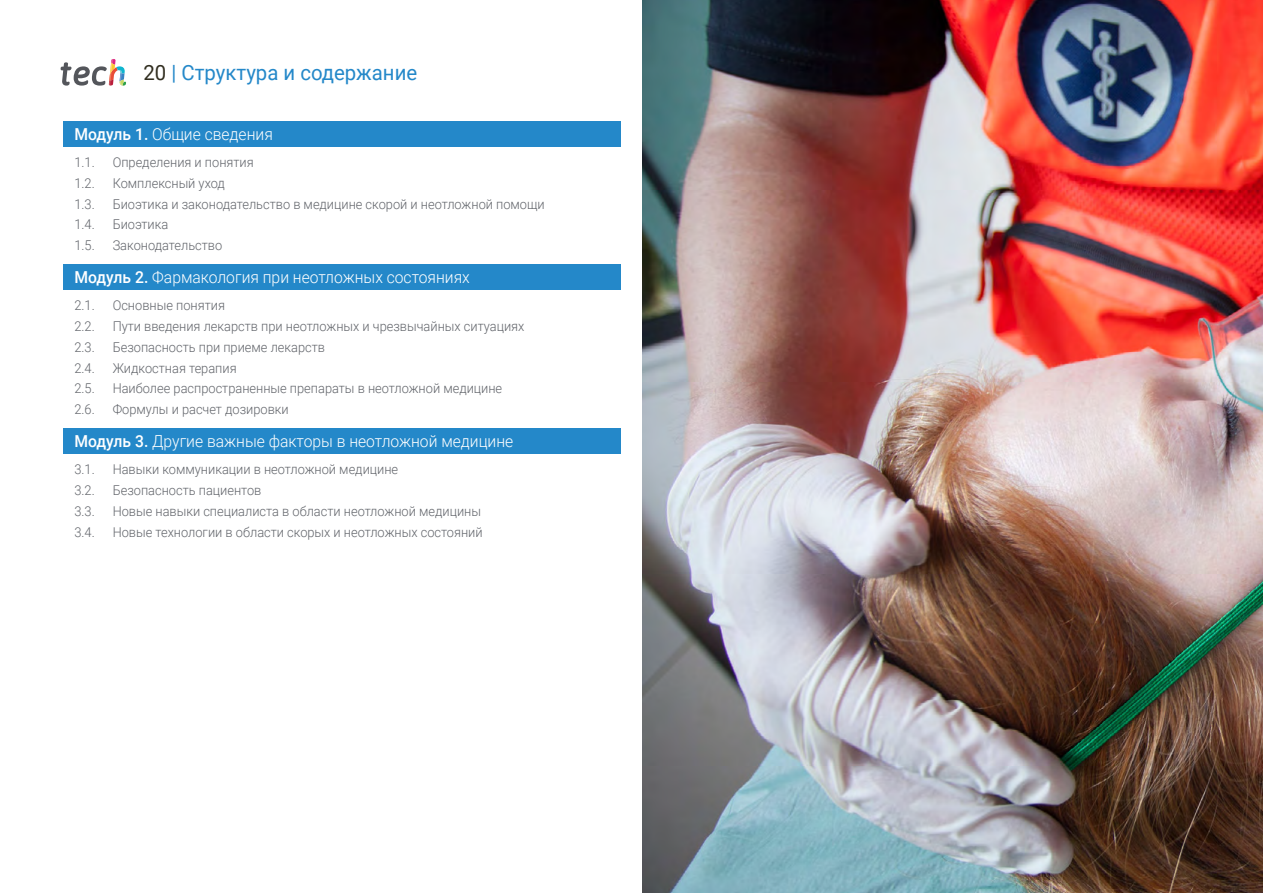
<style>
.page{position:relative;width:1263px;height:893px;background:#fff}
.page>*{position:absolute;margin:0;border:0;box-sizing:border-box;transform-origin:0 0}
.t1{font:21px "Roboto";color:#2488c9}
.t2{font:300 16.5px "Roboto";color:#fff;scale:.95 1}
.t3{font:300 13.5px "Roboto";color:#61646a;scale:.95 1}
.s1{color:#312e20}
.s2{font-weight:500}
</style>
<div class="page">
<img style="left:642px;top:0;width:621px;height:893px">
<svg style="left:61px;top:59px;width:65px;height:27px"></svg>
<div style="left:63px;top:121px;width:558px;height:25px;background:#2488c9"></div>
<div style="left:63px;top:264px;width:558px;height:25px;background:#2488c9"></div>
<div style="left:63px;top:428px;width:558px;height:25px;background:#2488c9"></div>
<h1 class="t1" style="left:144px;top:57px;width:275px"><span class="s1">20</span> | Структура и содержание</h1>
<p class="t2" style="left:74px;top:123px;width:210px"><span class="s2">Модуль 1.</span> Общие сведения</p>
<p class="t3" style="left:74px;top:153px;width:23px">1.1.</p>
<p class="t3" style="left:113px;top:153px;width:150px">Определения и понятия</p>
<p class="t3" style="left:74px;top:174px;width:23px">1.2.</p>
<p class="t3" style="left:113px;top:174px;width:120px">Комплексный уход</p>
<p class="t3" style="left:74px;top:194px;width:23px">1.3.</p>
<p class="t3" style="left:113px;top:194px;width:456px">Биоэтика и законодательство в медицине скорой и неотложной помощи</p>
<p class="t3" style="left:74px;top:215px;width:23px">1.4.</p>
<p class="t3" style="left:113px;top:215px;width:60px">Биоэтика</p>
<p class="t3" style="left:74px;top:236px;width:23px">1.5.</p>
<p class="t3" style="left:113px;top:236px;width:117px">Законодательство</p>
<p class="t2" style="left:74px;top:266px;width:418px"><span class="s2">Модуль 2.</span> Фармакология при неотложных состояниях</p>
<p class="t3" style="left:74px;top:296px;width:23px">2.1.</p>
<p class="t3" style="left:113px;top:296px;width:120px">Основные понятия</p>
<p class="t3" style="left:74px;top:317px;width:23px">2.2.</p>
<p class="t3" style="left:113px;top:317px;width:435px">Пути введения лекарств при неотложных и чрезвычайных ситуациях</p>
<p class="t3" style="left:74px;top:338px;width:23px">2.3.</p>
<p class="t3" style="left:113px;top:338px;width:225px">Безопасность при приеме лекарств</p>
<p class="t3" style="left:74px;top:358px;width:23px">2.4.</p>
<p class="t3" style="left:113px;top:358px;width:132px">Жидкостная терапия</p>
<p class="t3" style="left:74px;top:379px;width:23px">2.5.</p>
<p class="t3" style="left:113px;top:379px;width:412px">Наиболее распространенные препараты в неотложной медицине</p>
<p class="t3" style="left:74px;top:400px;width:23px">2.6.</p>
<p class="t3" style="left:113px;top:400px;width:187px">Формулы и расчет дозировки</p>
<p class="t2" style="left:74px;top:430px;width:463px"><span class="s2">Модуль 3.</span> Другие важные факторы в неотложной медицине</p>
<p class="t3" style="left:74px;top:460px;width:23px">3.1.</p>
<p class="t3" style="left:113px;top:460px;width:302px">Навыки коммуникации в неотложной медицине</p>
<p class="t3" style="left:74px;top:481px;width:23px">3.2.</p>
<p class="t3" style="left:113px;top:481px;width:158px">Безопасность пациентов</p>
<p class="t3" style="left:74px;top:502px;width:23px">3.3.</p>
<p class="t3" style="left:113px;top:502px;width:389px">Новые навыки специалиста в области неотложной медицины</p>
<p class="t3" style="left:74px;top:522px;width:23px">3.4.</p>
<p class="t3" style="left:113px;top:522px;width:391px">Новые технологии в области скорых и неотложных состояний</p>
</div>
